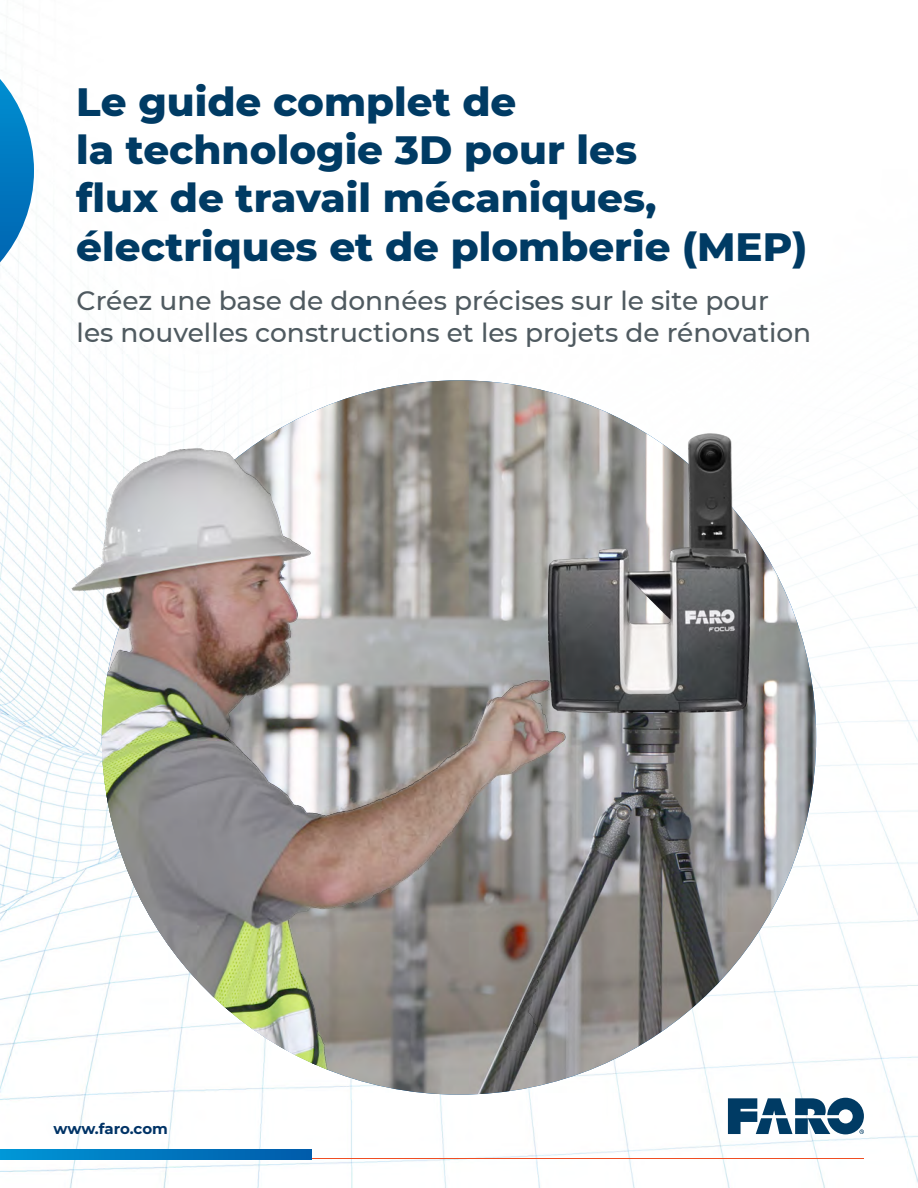
<style>
.page{position:relative;width:918px;height:1188px;background:#fff}
.page>*{position:absolute;margin:0;border:0;box-sizing:border-box;transform-origin:0 0}
.t1{font:800 40.35px/48.4px "Montserrat";color:#003b64}
.t2{font:500 26.4px/31.8px "Montserrat";color:#4f5a60}
.t3{font:700 15px "Montserrat";letter-spacing:-.01em;color:#036}
</style>
<div class="page">
<img style="left:0;top:236px;width:918px;height:952px">
<svg style="left:728px;top:1098px;width:136px;height:36px"></svg>
<hr style="left:52px;top:1158px;width:812px;height:1px;background:#f04e23">
<svg style="left:0;top:1150px;width:312px;height:9px;background:#0078c0"></svg>
<svg style="left:0;top:79px;width:34px;height:183px"></svg>
<img style="left:13px;top:374px;width:805px;height:721px">
<p class="t1" style="left:76px;top:75px;width:732px">Le guide complet de<br>la technologie 3D pour les<br>flux de travail mécaniques, électriques et de plomberie (MEP)</p>
<p class="t2" style="left:77px;top:284px;width:736px">Créez une base de données précises sur le site pour les nouvelles constructions et les projets de rénovation</p>
<p class="t3" style="left:54px;top:1118px;width:116px">www.faro.com</p>
</div>
